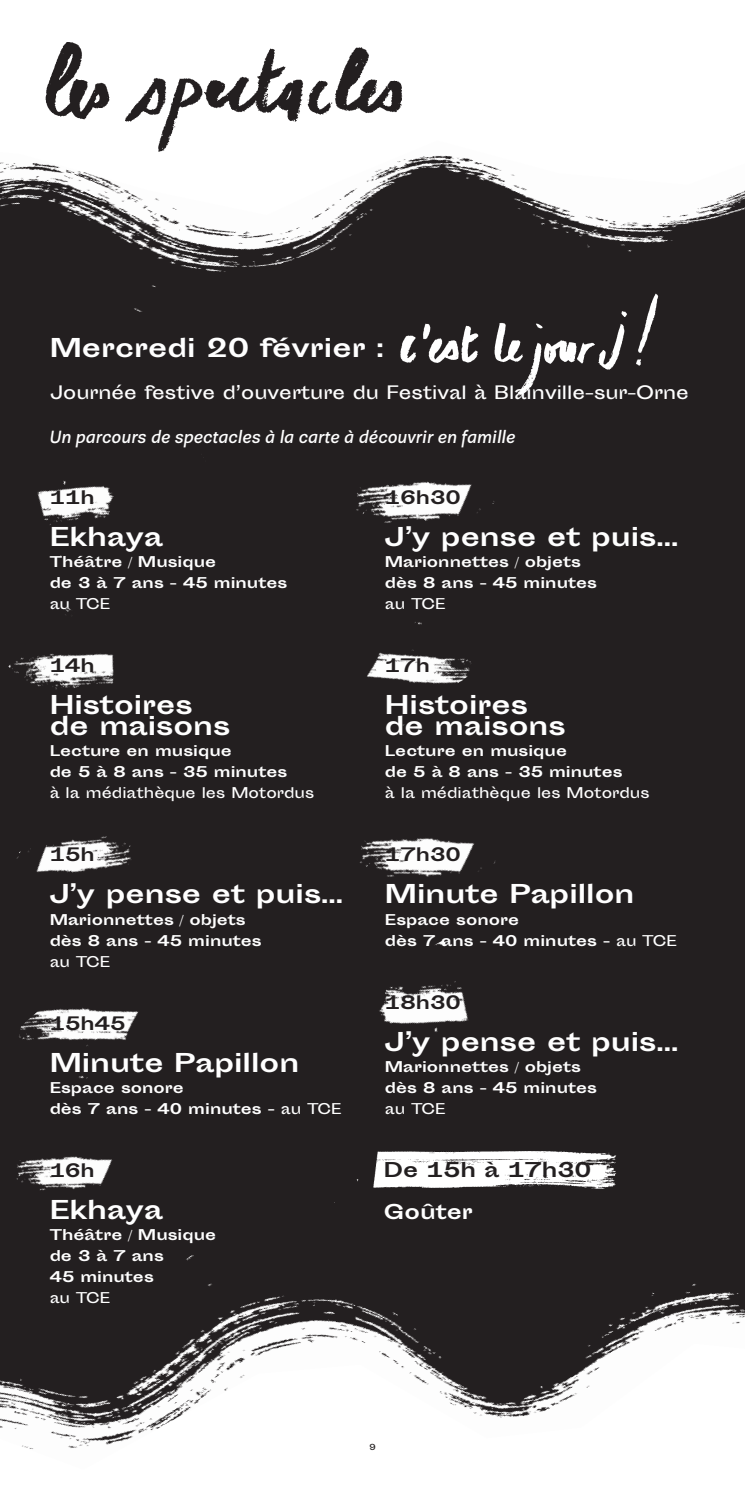
<style>
.page{position:relative;width:745px;height:1489px;background:#fff}
.page>*{position:absolute;margin:0;border:0;box-sizing:border-box;transform-origin:0 0}
.t1{font:700 24.5px/21px "Sporting Grotesque";color:#fff}
.t2{font:700 19.25px "Sporting Grotesque";color:#231f20}
.t3{font:700 19.25px "Sporting Grotesque";color:#fff}
.t4{font:17.5px "Sporting Grotesque";color:#fff}
.t5{font:italic 17.5px "David";color:#fff}
.t6{font:700 17.5px "Sporting Grotesque";color:#231f20}
.t7{font:700 14px/21px "Sporting Grotesque";color:#fff}
.t8{font:14px "Sporting Grotesque";color:#fff}
.t9{font:7.88px "Sporting Grotesque";color:#231f20}
.s1{font-weight:400}
</style>
<div class="page">
<div style="left:0;top:408px;width:744px;height:739px;background:#231f20"></div>
<img style="left:0;top:168px;width:744px;height:240px">
<img style="left:344px;top:273px;width:365px;height:143px">
<div style="left:0;top:359px;width:208px;height:197px;background:#231f20"></div>
<img style="left:341px;top:940px;width:145px;height:134px">
<img style="left:8px;top:604px;width:123px;height:122px">
<img style="left:6px;top:788px;width:149px;height:148px">
<img style="left:331px;top:759px;width:176px;height:177px">
<img style="left:326px;top:402px;width:180px;height:180px">
<img style="left:9px;top:959px;width:148px;height:146px">
<img style="left:349px;top:598px;width:132px;height:129px">
<div style="left:0;top:1089px;width:137px;height:58px;background:#231f20"></div>
<div style="left:334px;top:1130px;width:308px;height:17px;background:#231f20"></div>
<img style="left:0;top:42px;width:496px;height:126px">
<img style="left:0;top:1147px;width:744px;height:196px">
<svg style="left:0;top:1343px;width:630px;height:106px"></svg>
<h1 class="t1" style="left:50px;top:338px;width:335px">Mercredi 20 février :</h1>
<p class="t4" style="left:50px;top:383px;width:640px">Journée festive d’ouverture du Festival à Blainville-sur-Orne</p>
<p class="t5" style="left:50px;top:425px;width:467px">Un parcours de spectacles à la carte à découvrir en famille</p>
<p class="t6" style="left:50px;top:488px;width:47px">11h</p>
<h1 class="t1" style="left:50px;top:527px;width:115px">Ekhaya</h1>
<p class="t7" style="left:50px;top:552px;width:239px">Théâtre / Musique<br>de 3 à 7 ans - 45 minutes</p>
<p class="t8" style="left:50px;top:596px;width:62px">au TCE</p>
<p class="t6" style="left:50px;top:656px;width:47px">14h</p>
<h1 class="t1" style="left:50px;top:695px;width:182px">Histoires de maisons</h1>
<p class="t7" style="left:50px;top:741px;width:239px">Lecture en musique<br>de 5 à 8 ans - 35 minutes</p>
<p class="t8" style="left:50px;top:785px;width:266px">à la médiathèque les Motordus</p>
<p class="t6" style="left:50px;top:845px;width:47px">15h</p>
<h1 class="t1" style="left:50px;top:884px;width:295px">J’y pense et puis...</h1>
<p class="t7" style="left:50px;top:909px;width:213px">Marionnettes / objets dès 8 ans - 45 minutes</p>
<p class="t8" style="left:50px;top:953px;width:62px">au TCE</p>
<p class="t6" style="left:50px;top:1013px;width:77px">15h45</p>
<h1 class="t1" style="left:50px;top:1052px;width:251px">Minute Papillon</h1>
<p class="t7" style="left:50px;top:1077px;width:293px">Espace sonore<br>dès 7 ans - 40 minutes - <span class="s1">au TCE</span></p>
<p class="t6" style="left:50px;top:1160px;width:47px">16h</p>
<h1 class="t1" style="left:50px;top:1199px;width:115px">Ekhaya</h1>
<p class="t7" style="left:50px;top:1224px;width:168px">Théâtre / Musique de 3 à 7 ans<br>45 minutes</p>
<p class="t8" style="left:50px;top:1289px;width:62px">au TCE</p>
<p class="t6" style="left:384px;top:488px;width:77px">16h30</p>
<h1 class="t1" style="left:384px;top:527px;width:295px">J’y pense et puis...</h1>
<p class="t7" style="left:384px;top:552px;width:213px">Marionnettes / objets dès 8 ans - 45 minutes</p>
<p class="t8" style="left:384px;top:596px;width:62px">au TCE</p>
<p class="t6" style="left:384px;top:656px;width:47px">17h</p>
<h1 class="t1" style="left:384px;top:695px;width:182px">Histoires de maisons</h1>
<p class="t7" style="left:384px;top:741px;width:239px">Lecture en musique<br>de 5 à 8 ans - 35 minutes</p>
<p class="t8" style="left:384px;top:785px;width:266px">à la médiathèque les Motordus</p>
<p class="t6" style="left:384px;top:845px;width:77px">17h30</p>
<h1 class="t1" style="left:384px;top:884px;width:251px">Minute Papillon</h1>
<p class="t7" style="left:384px;top:909px;width:293px">Espace sonore<br>dès 7 ans - 40 minutes - <span class="s1">au TCE</span></p>
<p class="t6" style="left:384px;top:992px;width:77px">18h30</p>
<h1 class="t1" style="left:384px;top:1031px;width:295px">J’y pense et puis...</h1>
<p class="t7" style="left:384px;top:1056px;width:213px">Marionnettes / objets dès 8 ans - 45 minutes</p>
<p class="t8" style="left:384px;top:1100px;width:62px">au TCE</p>
<h2 class="t2" style="left:383px;top:1158px;width:209px">De 15h à 17h30</h2>
<h2 class="t3" style="left:383px;top:1200px;width:91px">Goûter</h2>
<p class="t9" style="left:369px;top:1442px;width:8px">9</p>
</div>
